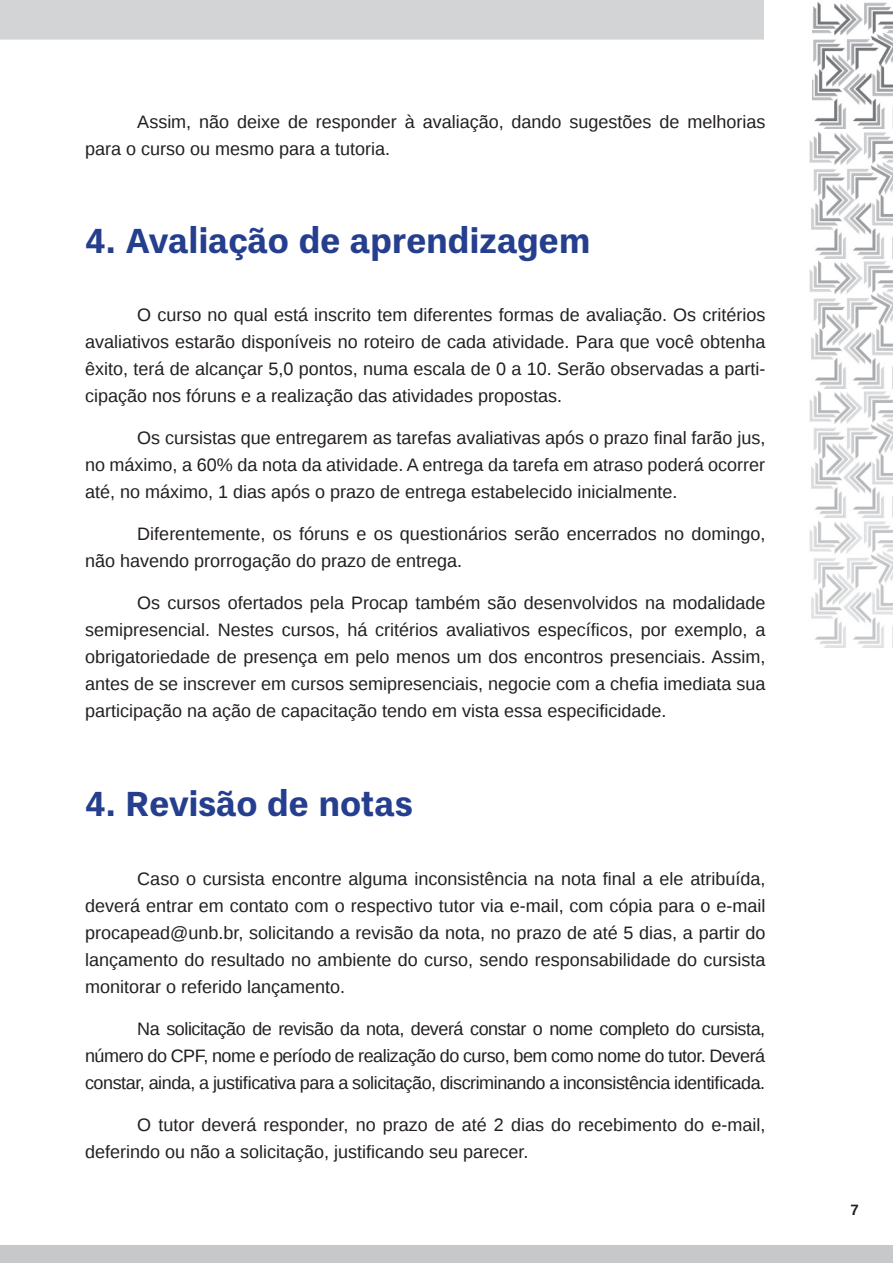
<style>
.page{position:relative;width:893px;height:1263px;background:#fff}
.page>*{position:absolute;margin:0;border:0;box-sizing:border-box;transform-origin:0 0}
.t1{font:700 34.5px "Un B Pro";color:#253f8e}
.t2{font:18px/27px "Un B Office";color:#231f20;text-align:justify}
.t3{font:700 15px "Un B Office";color:#231f20}
</style>
<div class="page">
<div style="left:0;top:0;width:764px;height:40px;background:#d3d4d6"></div>
<div style="left:0;top:1245px;width:893px;height:18px;background:#c7c8ca"></div>
<img style="left:809px;top:2px;width:84px;height:646px">
<img style="left:809px;top:130px;width:84px;height:1px">
<img style="left:809px;top:260px;width:84px;height:1px">
<img style="left:809px;top:389px;width:84px;height:1px">
<img style="left:809px;top:519px;width:84px;height:1px">
<div style="left:764px;top:0;width:48px;height:115px;background:#fff"></div>
<p class="t2" style="left:85px;top:108px;width:682px;text-indent:52px">Assim, não deixe de responder à avaliação, dando sugestões de melhorias para o curso ou mesmo para a tutoria.</p>
<h1 class="t1" style="left:85px;top:221px;width:507px">4. Avaliação de aprendizagem</h1>
<p class="t2" style="left:85px;top:301px;width:682px;text-indent:52px">O curso no qual está inscrito tem diferentes formas de avaliação. Os critérios avaliativos estarão disponíveis no roteiro de cada atividade. Para que você obtenha êxito, terá de alcançar 5,0 pontos, numa escala de 0 a 10. Serão observadas a parti&shy;cipação nos fóruns e a realização das atividades propostas.</p>
<p class="t2" style="left:85px;top:424px;width:682px;text-indent:52px">Os cursistas que entregarem as tarefas avaliativas após o prazo final farão jus, no máximo, a 60% da nota da atividade. A entrega da tarefa em atraso poderá ocorrer até, no máximo, 1 dias após o prazo de entrega estabelecido inicialmente.</p>
<p class="t2" style="left:85px;top:520px;width:682px;text-indent:52px">Diferentemente, os fóruns e os questionários serão encerrados no domingo, não havendo prorrogação do prazo de entrega.</p>
<p class="t2" style="left:85px;top:589px;width:682px;text-indent:52px">Os cursos ofertados pela Procap também são desenvolvidos na modalidade semipresencial. Nestes cursos, há critérios avaliativos específicos, por exemplo, a obrigatoriedade de presença em pelo menos um dos encontros presenciais. Assim, antes de se inscrever em cursos semipresenciais, negocie com a chefia imediata sua participação na ação de capacitação tendo em vista essa especificidade.</p>
<h1 class="t1" style="left:85px;top:783px;width:329px">4. Revisão de notas</h1>
<p class="t2" style="left:85px;top:865px;width:682px;text-indent:52px">Caso o cursista encontre alguma inconsistência na nota final a ele atribuída, deverá entrar em contato com o respectivo tutor via e-mail, com cópia para o e-mail procapead@unb.br, solicitando a revisão da nota, no prazo de até 5 dias, a partir do lançamento do resultado no ambiente do curso, sendo responsabilidade do cursista monitorar o referido lançamento.</p>
<p class="t2" style="left:85px;top:1015px;width:682px;text-indent:52px">Na solicitação de revisão da nota, deverá constar o nome completo do cursista, número do CPF, nome e período de realização do curso, bem como nome do tutor. Deverá constar, ainda, a justificativa para a solicitação, discriminando a inconsistência identificada.</p>
<p class="t2" style="left:85px;top:1111px;width:682px;text-indent:52px">O tutor deverá responder, no prazo de até 2 dias do recebimento do e-mail, deferindo ou não a solicitação, justificando seu parecer.</p>
<p class="t3" style="left:851px;top:1201px;width:10px">7</p>
</div>
